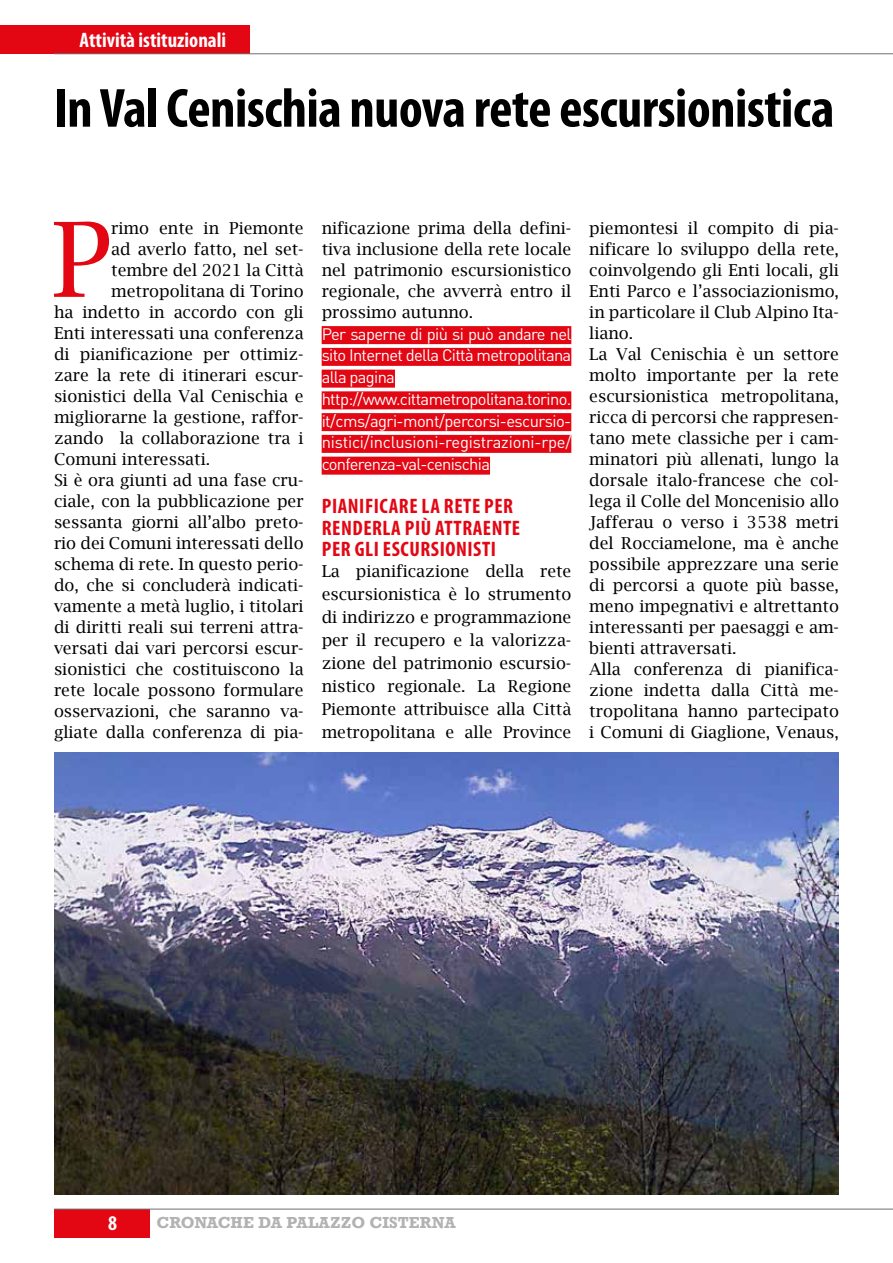
<style>
.page{position:relative;width:893px;height:1263px;background:#fff}
.page>*{position:absolute;margin:0;border:0;box-sizing:border-box;transform-origin:0 0}
.t1{font:103.65px "Lucida Bright";color:#e30613}
.t2{font:700 condensed 55.5px "Myriad Pro";letter-spacing:-.01em;color:#000}
.t3{font:700 condensed 21px/21.8px "Myriad Pro";letter-spacing:.025em;color:#e30613}
.t4{font:700 condensed 21px "Myriad Pro";color:#fff}
.t5{font:16.5px/21px "Lucida Bright";color:#000;text-align:justify}
.t6{font:16.5px/21.8px "DIN Pro";letter-spacing:-.04em;color:#fff}
.t7{font:700 15px "Rockwell";letter-spacing:.01em;color:#b3b2b2}
</style>
<div class="page">
<div style="left:0;top:25px;width:250px;height:29px;background:#e30613"></div>
<hr style="left:54px;top:54px;width:839px;height:1px;background:#706f6f">
<div style="left:54px;top:1209px;width:96px;height:28px;background:#e30613"></div>
<hr style="left:54px;top:1209px;width:839px;height:1px;background:#706f6f">
<div style="left:322px;top:326px;width:249px;height:18px;background:#e30613"></div>
<div style="left:322px;top:348px;width:249px;height:18px;background:#e30613"></div>
<div style="left:322px;top:370px;width:73px;height:18px;background:#e30613"></div>
<div style="left:322px;top:391px;width:249px;height:18px;background:#e30613"></div>
<div style="left:322px;top:413px;width:249px;height:18px;background:#e30613"></div>
<div style="left:322px;top:435px;width:249px;height:18px;background:#e30613"></div>
<div style="left:322px;top:457px;width:168px;height:18px;background:#e30613"></div>
<img style="left:54px;top:752px;width:785px;height:443px">
<p class="t4" style="left:80px;top:27px;width:148px">Attività istituzionali</p>
<h2 class="t2" style="left:54px;top:73px;width:782px">In Val Cenischia nuova rete escursionistica</h2>
<h1 class="t1" style="left:52px;top:201px;width:61px">P</h1>
<p class="t5" style="left:111px;top:217px;width:194px">rimo ente in Piemonte</p>
<p class="t5" style="left:111px;top:238px;width:194px">ad averlo fatto, nel set-</p>
<p class="t5" style="left:111px;top:259px;width:194px">tembre del 2021 la Città</p>
<p class="t5" style="left:111px;top:280px;width:194px">metropolitana di Torino</p>
<p class="t5" style="left:54px;top:301px;width:251px">ha indetto in accordo con gli</p>
<p class="t5" style="left:54px;top:322px;width:251px">Enti interessati una conferenza</p>
<p class="t5" style="left:54px;top:343px;width:251px">di pianificazione per ottimiz-</p>
<p class="t5" style="left:54px;top:364px;width:251px">zare la rete di itinerari escur-</p>
<p class="t5" style="left:54px;top:385px;width:251px">sionistici della Val Cenischia e</p>
<p class="t5" style="left:54px;top:406px;width:251px">migliorarne la gestione, raffor-</p>
<p class="t5" style="left:54px;top:427px;width:251px">zando la collaborazione tra i</p>
<p class="t5" style="left:54px;top:448px;width:158px">Comuni interessati.</p>
<p class="t5" style="left:54px;top:469px;width:251px">Si è ora giunti ad una fase cru-</p>
<p class="t5" style="left:54px;top:490px;width:251px">ciale, con la pubblicazione per</p>
<p class="t5" style="left:54px;top:511px;width:251px">sessanta giorni all’albo preto-</p>
<p class="t5" style="left:54px;top:532px;width:251px">rio dei Comuni interessati dello</p>
<p class="t5" style="left:54px;top:553px;width:251px">schema di rete. In questo perio-</p>
<p class="t5" style="left:54px;top:574px;width:251px">do, che si concluderà indicati-</p>
<p class="t5" style="left:54px;top:595px;width:251px">vamente a metà luglio, i titolari</p>
<p class="t5" style="left:54px;top:616px;width:251px">di diritti reali sui terreni attra-</p>
<p class="t5" style="left:54px;top:637px;width:251px">versati dai vari percorsi escur-</p>
<p class="t5" style="left:54px;top:659px;width:251px">sionistici che costituiscono la</p>
<p class="t5" style="left:54px;top:680px;width:251px">rete locale possono formulare</p>
<p class="t5" style="left:54px;top:701px;width:251px">osservazioni, che saranno va-</p>
<p class="t5" style="left:54px;top:722px;width:251px">gliate dalla conferenza di pia-</p>
<p class="t5" style="left:322px;top:217px;width:251px">nificazione prima della defini&shy;tiva inclusione della rete locale nel patrimonio escursionistico regionale, che avverrà entro il prossimo autunno.</p>
<p class="t6" style="left:322px;top:321px;width:251px">Per saperne di più si può andare nel sito Internet della Città metropolitana alla pagina http://www.cittametropolitana.torino. it/cms/agri-mont/percorsi-escursio&shy;nistici/inclusioni-registrazioni-rpe/ conferenza-val-cenischia</p>
<p class="t3" style="left:322px;top:495px;width:200px">PIANIFICARE LA RETE PER<br>RENDERLA PIÙ ATTRAENTE<br>PER GLI ESCURSIONISTI</p>
<p class="t5" style="left:322px;top:560px;width:251px;line-height:23px">La pianificazione della rete escursionistica è lo strumento di indirizzo e programmazione per il recupero e la valorizza&shy;zione del patrimonio escursio&shy;nistico regionale. La Regione Piemonte attribuisce alla Città metropolitana e alle Province</p>
<p class="t5" style="left:589px;top:217px;width:251px;text-align:left">piemontesi il compito di pia&shy;nificare lo sviluppo della rete, coinvolgendo gli Enti locali, gli<br>Enti Parco e l’associazionismo, in particolare il Club Alpino Ita&shy;liano.<br>La Val Cenischia è un settore molto importante per la rete escursionistica metropolitana, ricca di percorsi che rappresen&shy;tano mete classiche per i cam&shy;minatori più allenati, lungo la dorsale italo-francese che col&shy;lega il Colle del Moncenisio allo<br>Jafferau o verso i 3538 metri del Rocciamelone, ma è anche possibile apprezzare una serie di percorsi a quote più basse, meno impegnativi e altrettanto interessanti per paesaggi e am&shy;bienti attraversati.<br>Alla conferenza di pianifica&shy;zione indetta dalla Città me&shy;tropolitana hanno partecipato i Comuni di Giaglione, Venaus,</p>
<p class="t4" style="left:108px;top:1210px;width:10px">8</p>
<p class="t7" style="left:156px;top:1213px;width:301px">CRONACHE DA PALAZZO CISTERNA</p>
</div>
